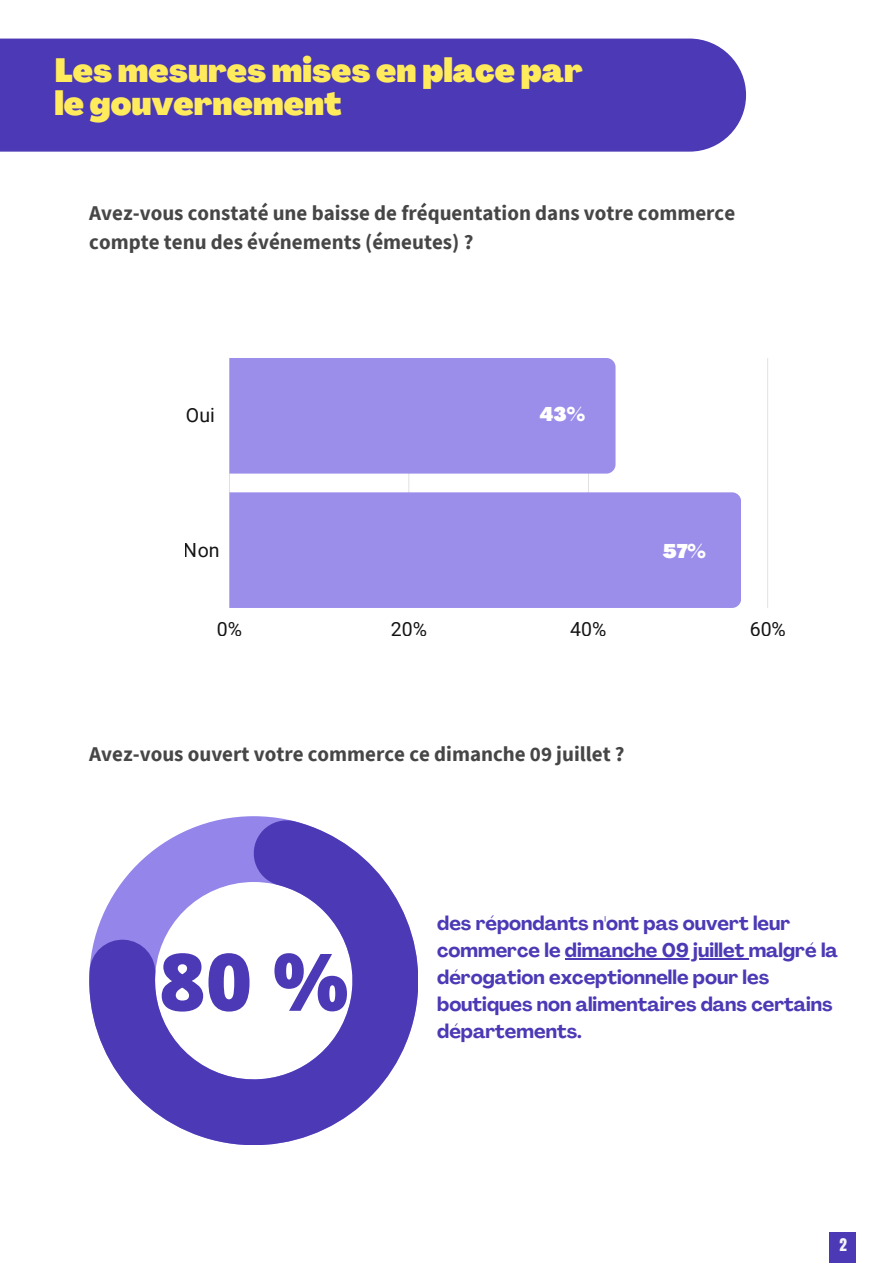
<style>
.page{position:relative;width:893px;height:1264px;background:#fff}
.page>*{position:absolute;margin:0;border:0;box-sizing:border-box;transform-origin:0 0}
.t1{font:800 79.5px "Open Sans";color:#4b39b5}
.t2{font:900 33px/32.5px "Agrandir";color:#ffeb5b}
.t3{font:700 21px/29.2px "Source Sans Pro";color:#464646}
.t4{font:700 19.5px/27px "Agrandir";color:#4b39b5}
.t5{font:19.5px "Roboto";color:#000}
.t6{font:900 19.5px "Agrandir";color:#fff}
.t7{font:15px "Anton";color:#f4f6fc}
</style>
<div class="page">
<div style="left:0;top:39px;width:746px;height:113px;background:#4b39b5"></div>
<svg style="left:229px;top:358px;width:539px;height:250px"></svg>
<div style="left:229px;top:358px;width:386px;height:115px;background:#9b8eeb"></div>
<div style="left:229px;top:492px;width:512px;height:116px;background:#9b8eeb"></div>
<svg style="left:89px;top:818px;width:329px;height:327px"></svg>
<hr style="left:565px;top:958px;width:183px;height:1px;background:#4b39b5">
<div style="left:829px;top:1231px;width:27px;height:31px;background:#4b39b5"></div>
<h2 class="t2" style="left:54px;top:55px;width:530px">Les mesures mises en place par le gouvernement</h2>
<p class="t3" style="left:89px;top:198px;width:647px">Avez-vous constaté une baisse de fréquentation dans votre commerce compte tenu des événements (émeutes) ?</p>
<p class="t5" style="left:186px;top:401px;width:30px">Oui</p>
<p class="t5" style="left:184px;top:536px;width:37px">Non</p>
<p class="t6" style="left:540px;top:402px;width:47px">43%</p>
<p class="t6" style="left:662px;top:538px;width:45px">57%</p>
<p class="t5" style="left:217px;top:615px;width:27px">0%</p>
<p class="t5" style="left:391px;top:615px;width:38px">20%</p>
<p class="t5" style="left:570px;top:615px;width:38px">40%</p>
<p class="t5" style="left:749px;top:615px;width:38px">60%</p>
<p class="t3" style="left:89px;top:739px;width:537px">Avez-vous ouvert votre commerce ce dimanche 09 juillet ?</p>
<h1 class="t1" style="left:159px;top:921px;width:191px">80 %</h1>
<p class="t4" style="left:437px;top:909px;width:402px">des répondants n'ont pas ouvert leur commerce le dimanche 09 juillet malgré la dérogation exceptionnelle pour les boutiques non alimentaires dans certains départements.</p>
<p class="t7" style="left:839px;top:1237px;width:9px">2</p>
</div>
